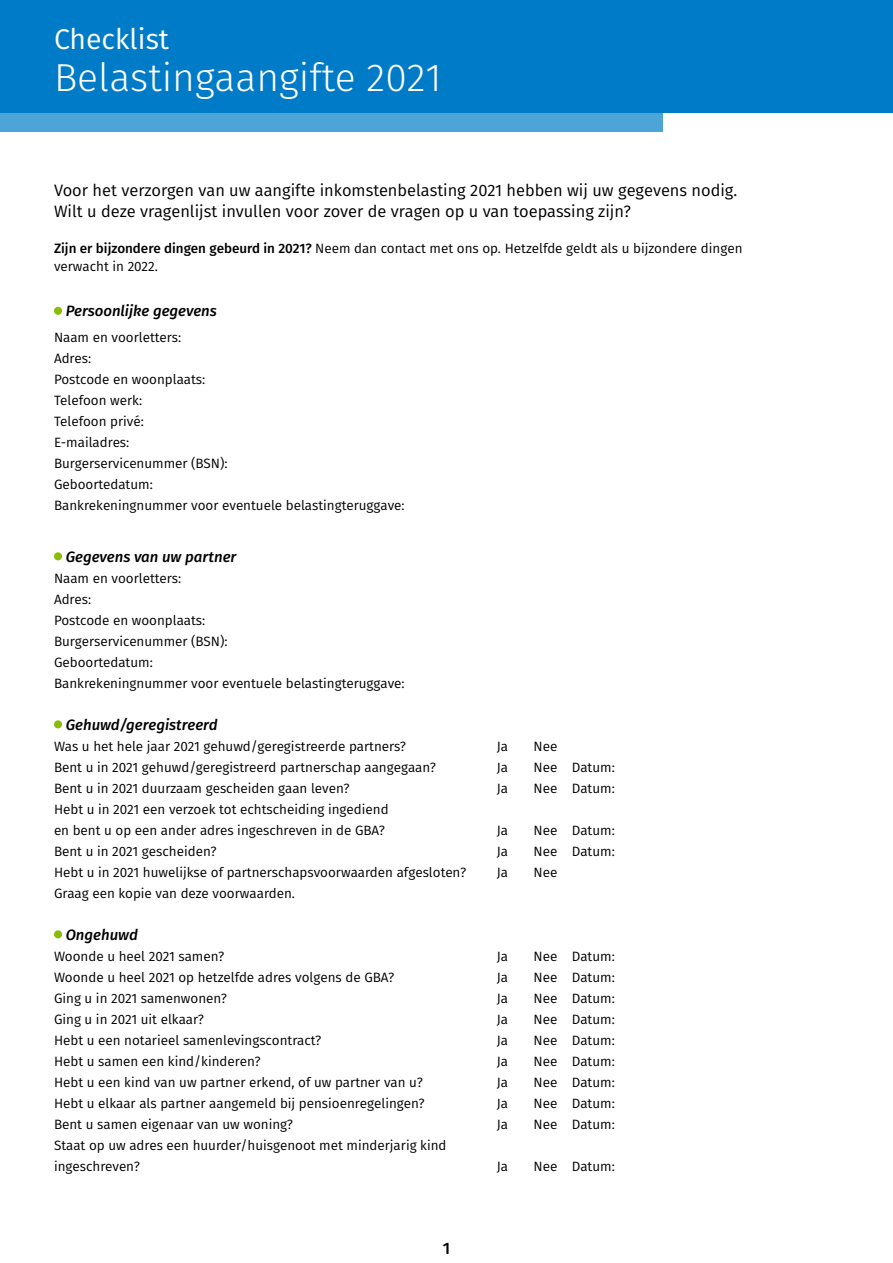
<style>
.page{position:relative;width:893px;height:1263px;background:#fff}
.page>*{position:absolute;margin:0;border:0;box-sizing:border-box;transform-origin:0 0}
.t1{font:300 39px "Fira Sans";color:#fff}
.t2{font:28.5px "Fira Sans";color:#fff}
.t3{font:16.5px/21px "Fira Sans";color:#000}
.t4{font:500 16.5px "Fira Sans";color:#000}
.t5{font:italic 500 15px "Fira Sans";color:#000}
.t6{font:13.5px/21px "Fira Sans";color:#000}
.s1{font-weight:500}
</style>
<div class="page">
<div style="left:0;top:0;width:893px;height:113px;background:#007bc7"></div>
<div style="left:0;top:113px;width:662px;height:19px;background:#4da4d7"></div>
<div style="left:54px;top:552px;width:8px;height:8px;background:#8bbc08;border-radius:50%"></div>
<div style="left:54px;top:720px;width:8px;height:8px;background:#8bbc08;border-radius:50%"></div>
<div style="left:54px;top:930px;width:8px;height:8px;background:#8bbc08;border-radius:50%"></div>
<div style="left:54px;top:307px;width:8px;height:8px;background:#8bbc08;border-radius:50%"></div>
<h2 class="t2" style="left:54px;top:18px;width:117px">Checklist</h2>
<h1 class="t1" style="left:54px;top:50px;width:389px">Belastingaangifte 2021</h1>
<p class="t3" style="left:54px;top:179px;width:685px">Voor het verzorgen van uw aangifte inkomstenbelasting 2021 hebben wij uw gegevens nodig.<br>Wilt u deze vragenlijst invullen voor zover de vragen op u van toepassing zijn?</p>
<p class="t6" style="left:54px;top:239px;width:690px;line-height:18px"><span class="s1">Zijn er bijzondere dingen gebeurd in 2021?</span> Neem dan contact met ons op. Hetzelfde geldt als u bijzondere dingen verwacht in 2022.</p>
<p class="t5" style="left:66px;top:299px;width:153px">Persoonlijke gegevens</p>
<p class="t6" style="left:54px;top:326px;width:352px">Naam en voorletters:<br>Adres:<br>Postcode en woonplaats:<br>Telefoon werk:<br>Telefoon privé:<br>E-mailadres:<br>Burgerservicenummer (BSN):<br>Geboortedatum:<br>Bankrekeningnummer voor eventuele belastingteruggave:</p>
<p class="t5" style="left:66px;top:545px;width:172px">Gegevens van uw partner</p>
<p class="t6" style="left:54px;top:567px;width:352px">Naam en voorletters:<br>Adres:<br>Postcode en woonplaats:<br>Burgerservicenummer (BSN):<br>Geboortedatum:<br>Bankrekeningnummer voor eventuele belastingteruggave:</p>
<p class="t5" style="left:66px;top:713px;width:154px">Gehuwd/geregistreerd</p>
<p class="t6" style="left:54px;top:735px;width:354px">Was u het hele jaar 2021 gehuwd/geregistreerde partners?</p>
<p class="t6" style="left:497px;top:735px;width:13px">Ja</p>
<p class="t6" style="left:534px;top:735px;width:25px">Nee</p>
<p class="t6" style="left:54px;top:756px;width:384px">Bent u in 2021 gehuwd/geregistreerd partnerschap aangegaan?</p>
<p class="t6" style="left:497px;top:756px;width:13px">Ja</p>
<p class="t6" style="left:534px;top:756px;width:83px">Nee Datum:</p>
<p class="t6" style="left:54px;top:777px;width:297px">Bent u in 2021 duurzaam gescheiden gaan leven?</p>
<p class="t6" style="left:497px;top:777px;width:13px">Ja</p>
<p class="t6" style="left:534px;top:777px;width:83px">Nee Datum:</p>
<p class="t6" style="left:54px;top:798px;width:336px">Hebt u in 2021 een verzoek tot echtscheiding ingediend en bent u op een ander adres ingeschreven in de GBA?</p>
<p class="t6" style="left:497px;top:819px;width:13px">Ja</p>
<p class="t6" style="left:534px;top:819px;width:83px">Nee Datum:</p>
<p class="t6" style="left:54px;top:840px;width:164px">Bent u in 2021 gescheiden?</p>
<p class="t6" style="left:497px;top:840px;width:13px">Ja</p>
<p class="t6" style="left:534px;top:840px;width:83px">Nee Datum:</p>
<p class="t6" style="left:54px;top:861px;width:414px">Hebt u in 2021 huwelijkse of partnerschapsvoorwaarden afgesloten?</p>
<p class="t6" style="left:497px;top:861px;width:13px">Ja</p>
<p class="t6" style="left:534px;top:861px;width:25px">Nee</p>
<p class="t6" style="left:54px;top:882px;width:243px">Graag een kopie van deze voorwaarden.</p>
<p class="t5" style="left:66px;top:923px;width:74px">Ongehuwd</p>
<p class="t6" style="left:54px;top:945px;width:172px">Woonde u heel 2021 samen?</p>
<p class="t6" style="left:497px;top:945px;width:13px">Ja</p>
<p class="t6" style="left:534px;top:945px;width:83px">Nee Datum:</p>
<p class="t6" style="left:54px;top:966px;width:342px">Woonde u heel 2021 op hetzelfde adres volgens de GBA?</p>
<p class="t6" style="left:497px;top:966px;width:13px">Ja</p>
<p class="t6" style="left:534px;top:966px;width:83px">Nee Datum:</p>
<p class="t6" style="left:54px;top:987px;width:175px">Ging u in 2021 samenwonen?</p>
<p class="t6" style="left:497px;top:987px;width:13px">Ja</p>
<p class="t6" style="left:534px;top:987px;width:83px">Nee Datum:</p>
<p class="t6" style="left:54px;top:1008px;width:151px">Ging u in 2021 uit elkaar?</p>
<p class="t6" style="left:497px;top:1008px;width:13px">Ja</p>
<p class="t6" style="left:534px;top:1008px;width:83px">Nee Datum:</p>
<p class="t6" style="left:54px;top:1029px;width:269px">Hebt u een notarieel samenlevingscontract?</p>
<p class="t6" style="left:497px;top:1029px;width:13px">Ja</p>
<p class="t6" style="left:534px;top:1029px;width:83px">Nee Datum:</p>
<p class="t6" style="left:54px;top:1050px;width:208px">Hebt u samen een kind/kinderen?</p>
<p class="t6" style="left:497px;top:1050px;width:13px">Ja</p>
<p class="t6" style="left:534px;top:1050px;width:83px">Nee Datum:</p>
<p class="t6" style="left:54px;top:1071px;width:370px">Hebt u een kind van uw partner erkend, of uw partner van u?</p>
<p class="t6" style="left:497px;top:1071px;width:13px">Ja</p>
<p class="t6" style="left:534px;top:1071px;width:83px">Nee Datum:</p>
<p class="t6" style="left:54px;top:1092px;width:372px">Hebt u elkaar als partner aangemeld bij pensioenregelingen?</p>
<p class="t6" style="left:497px;top:1092px;width:13px">Ja</p>
<p class="t6" style="left:534px;top:1092px;width:83px">Nee Datum:</p>
<p class="t6" style="left:54px;top:1113px;width:241px">Bent u samen eigenaar van uw woning?</p>
<p class="t6" style="left:497px;top:1113px;width:13px">Ja</p>
<p class="t6" style="left:534px;top:1113px;width:83px">Nee Datum:</p>
<p class="t6" style="left:54px;top:1134px;width:394px">Staat op uw adres een huurder/huisgenoot met minderjarig kind ingeschreven?</p>
<p class="t6" style="left:497px;top:1155px;width:13px">Ja</p>
<p class="t6" style="left:534px;top:1155px;width:83px">Nee Datum:</p>
<p class="t4" style="left:443px;top:1235px;width:9px">1</p>
</div>
